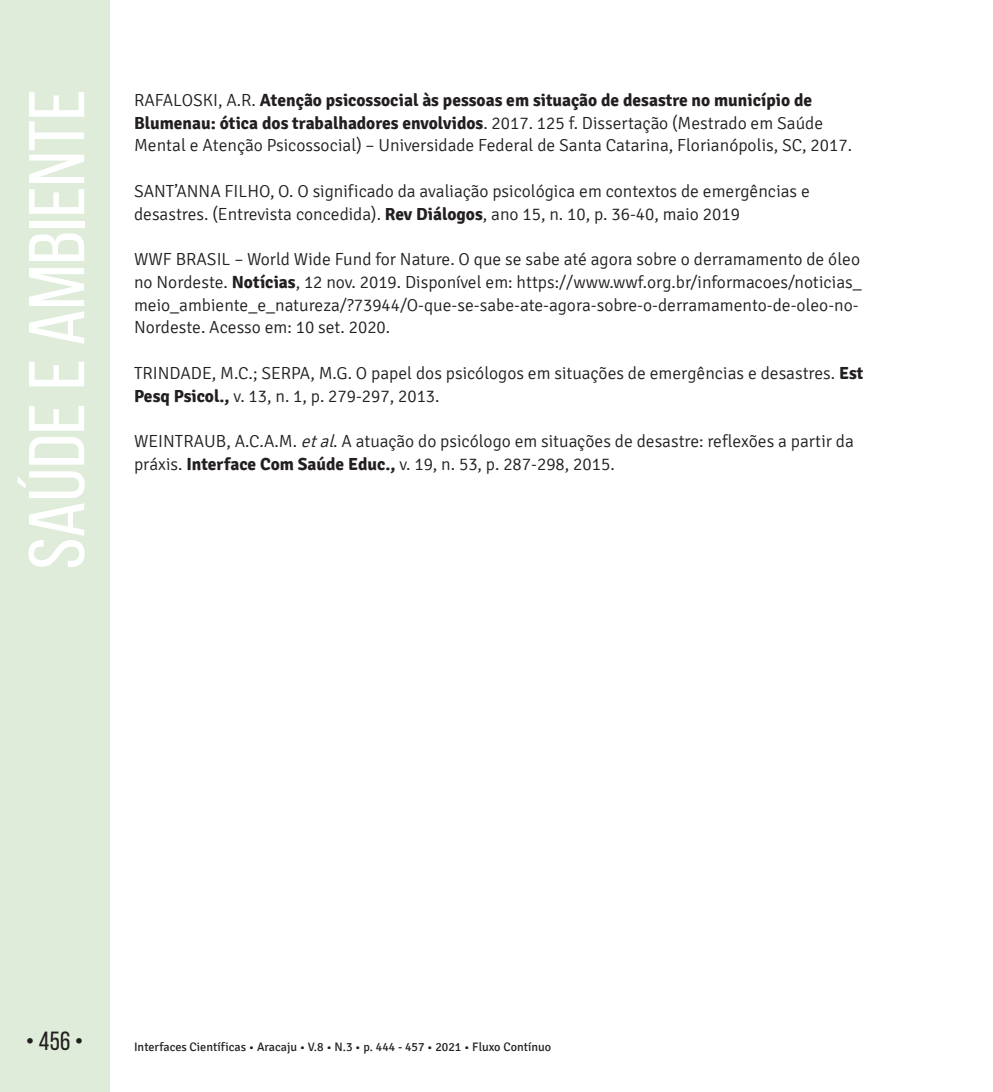
<style>
.page{position:relative;width:993px;height:1092px;background:#fff}
.page>*{position:absolute;margin:0;border:0;box-sizing:border-box;transform-origin:0 0}
.t1{font:78.75px "Bebas Neue";color:#fff;scale:1.09 1}
.t2{font:26.25px "Bebas Neue";color:#231f20}
.t3{font:300 17.5px/22.8px "Signika";color:#231f20}
.t4{font:12.25px "Signika";color:#231f20}
.s1{font-weight:700}
.s2{font-style:italic}
</style>
<div class="page">
<div style="left:0;top:0;width:109px;height:1091px;background:#deecd9"></div>
<h1 class="t1" style="left:14px;top:569px;width:442px;rotate:-90deg">Saúde e Ambiente</h1>
<p class="t3" style="left:134px;top:89px;width:719px">RAFALOSKI, A.R. <span class="s1">Atenção psicossocial às pessoas em situação de desastre no município de<br>Blumenau: ótica dos trabalhadores envolvidos</span>. 2017. 125 f. Dissertação (Mestrado em Saúde<br>Mental e Atenção Psicossocial) – Universidade Federal de Santa Catarina, Florianópolis, SC, 2017.</p>
<p class="t3" style="left:134px;top:180px;width:677px">SANT’ANNA FILHO, O. O significado da avaliação psicológica em contextos de emergências e desastres. (Entrevista concedida). <span class="s1">Rev Diálogos</span>, ano 15, n. 10, p. 36-40, maio 2019</p>
<p class="t3" style="left:134px;top:248px;width:729px">WWF BRASIL – World Wide Fund for Nature. O que se sabe até agora sobre o derramamento de óleo no Nordeste. <span class="s1">Notícias</span>, 12 nov. 2019. Disponível em: https://www.wwf.org.br/informacoes/noticias_ meio_ambiente_e_natureza/?73944/O-que-se-sabe-ate-agora-sobre-o-derramamento-de-oleo-no-Nordeste. Acesso em: 10 set. 2020.</p>
<p class="t3" style="left:134px;top:362px;width:730px">TRINDADE, M.C.; SERPA, M.G. O papel dos psicólogos em situações de emergências e desastres. <span class="s1">Est<br>Pesq Psicol.,</span> v. 13, n. 1, p. 279-297, 2013.</p>
<p class="t3" style="left:134px;top:430px;width:721px">WEINTRAUB, A.C.A.M. <span class="s2">etal</span>. A atuação do psicólogo em situações de desastre: reflexões a partir da práxis. <span class="s1">Interface Com Saúde Educ.,</span> v. 19, n. 53, p. 287-298, 2015.</p>
<h2 class="t2" style="left:26px;top:1026px;width:59px">• 456 •</h2>
<p class="t4" style="left:134px;top:1040px;width:418px">Interfaces Científicas • Aracaju • V.8 • N.3 • p. 444 - 457 • 2021 • Fluxo Contínuo</p>
</div>
